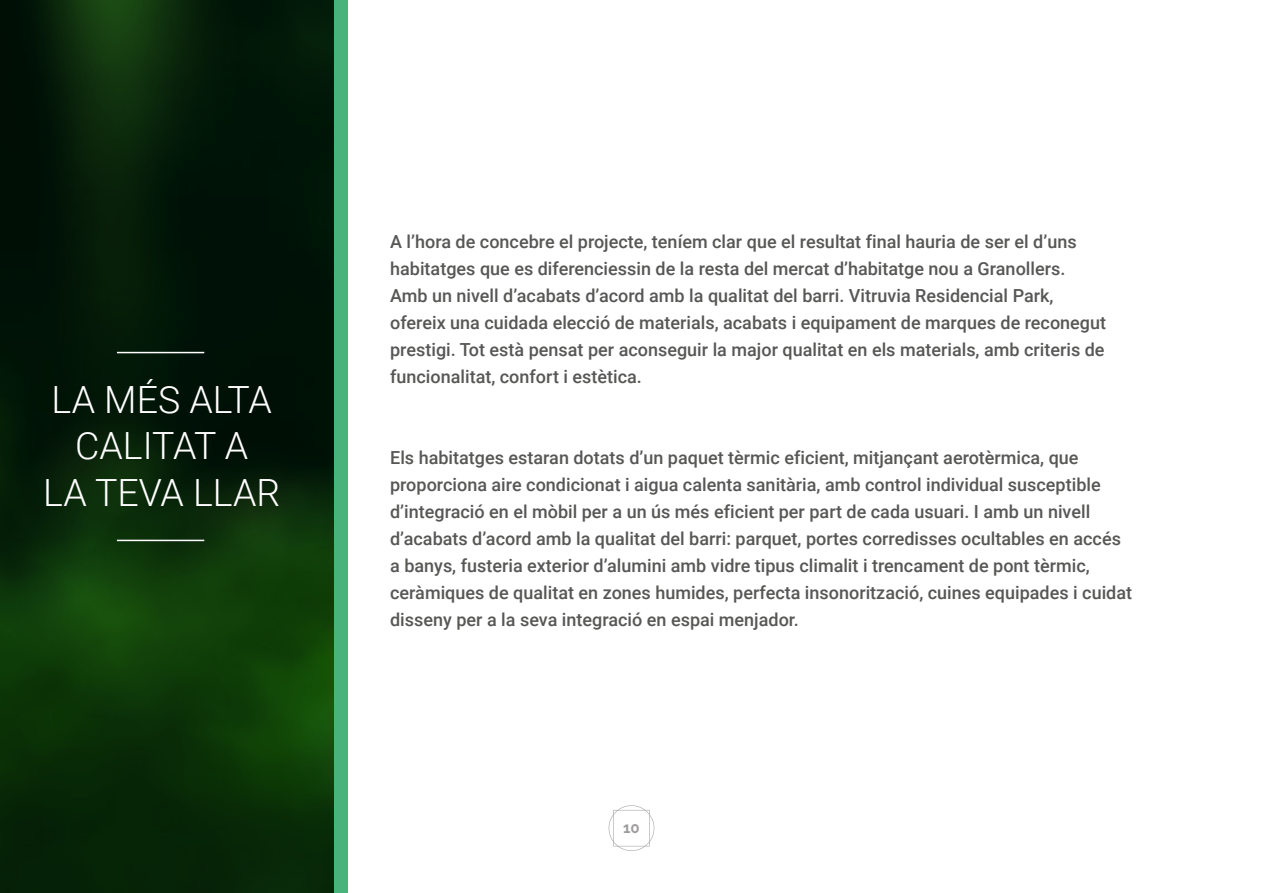
<style>
.page{position:relative;width:1263px;height:893px;background:#fff}
.page>*{position:absolute;margin:0;border:0;box-sizing:border-box;transform-origin:0 0}
.t1{font:300 37.5px/46.5px "Roboto";color:#fff;text-align:center}
.t2{font:500 18px/27px "Roboto";color:#575756}
.t3{font:700 15px "Raleway";color:#9e9c9c}
</style>
<div class="page">
<svg style="left:609px;top:805px;width:45px;height:46px"></svg>
<svg style="left:0;top:0;width:334px;height:893px;background:#072408"></svg>
<hr style="left:117px;top:352px;width:87px;height:1px;background:#fff">
<hr style="left:117px;top:540px;width:87px;height:1px;background:#fff">
<div style="left:334px;top:0;width:13px;height:893px;background:#49b37c"></div>
<h1 class="t1" style="left:43px;top:375px;width:239px">LA MÉS ALTA<br>CALITAT A<br>LA TEVA LLAR</h1>
<p class="t2" style="left:390px;top:228px;width:717px">A l’hora de concebre el projecte, teníem clar que el resultat final hauria de ser el d’uns habitatges que es diferenciessin de la resta del mercat d’habitatge nou a Granollers.<br>Amb un nivell d’acabats d’acord amb la qualitat del barri. Vitruvia Residencial Park, ofereix una cuidada elecció de materials, acabats i equipament de marques de reconegut prestigi. Tot està pensat per aconseguir la major qualitat en els materials, amb criteris de funcionalitat, confort i estètica.</p>
<p class="t2" style="left:390px;top:444px;width:743px">Els habitatges estaran dotats d’un paquet tèrmic eficient, mitjançant aerotèrmica, que proporciona aire condicionat i aigua calenta sanitària, amb control individual susceptible d’integració en el mòbil per a un ús més eficient per part de cada usuari. I amb un nivell d’acabats d’acord amb la qualitat del barri: parquet, portes corredisses ocultables en accés a banys, fusteria exterior d’alumini amb vidre tipus climalit i trencament de pont tèrmic, ceràmiques de qualitat en zones humides, perfecta insonorització, cuines equipades i cuidat disseny per a la seva integració en espai menjador.</p>
<p class="t3" style="left:623px;top:819px;width:18px">10</p>
</div>
